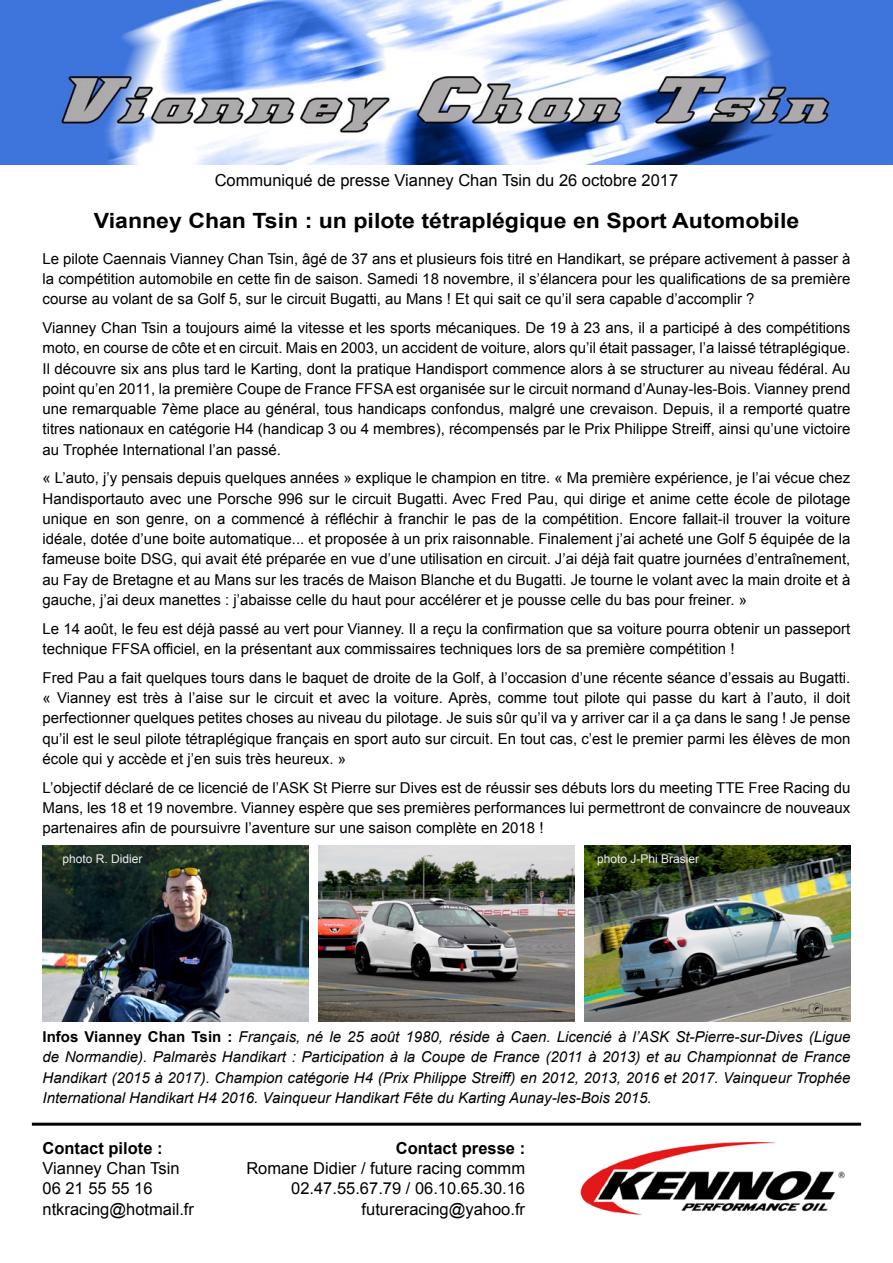
<style>
.page{position:relative;width:893px;height:1263px;background:#fff}
.page>*{position:absolute;margin:0;border:0;box-sizing:border-box;transform-origin:0 0}
.t1{font:700 21px "Arial";color:#000;scale:1.1 1}
.t2{font:16.5px/20.2px "Arial";color:#000}
.t3{font:700 16.5px "Arial";color:#000}
.t4{font:15px/20.2px "Arial";color:#000;text-align:justify}
.t5{font:italic 15px/20.2px "Arial";color:#000;text-align:justify}
.t6{font:12px "Arial";color:#eceded}
.s1{font-weight:700;font-style:normal}
</style>
<div class="page">
<img style="left:0;top:0;width:893px;height:164px">
<img style="left:43px;top:845px;width:265px;height:177px">
<img style="left:585px;top:845px;width:265px;height:177px">
<img style="left:319px;top:845px;width:255px;height:177px">
<img style="left:580px;top:1142px;width:265px;height:73px">
<hr style="left:32px;top:1123px;width:829px;height:3px;background:#000">
<p class="t2" style="left:215px;top:171px;width:465px">Communiqué de presse Vianney Chan Tsin du 26 octobre 2017</p>
<h1 class="t1" style="left:94px;top:207px;width:643px">Vianney Chan Tsin : un pilote tétraplégique en Sport Automobile</h1>
<p class="t4" style="left:43px;top:249px;width:809px">Le pilote Caennais Vianney Chan Tsin, âgé de 37 ans et plusieurs fois titré en Handikart, se prépare activement à passer à la compétition automobile en cette fin de saison. Samedi 18 novembre, il s’élancera pour les qualifications de sa première course au volant de sa Golf 5, sur le circuit Bugatti, au Mans ! Et qui sait ce qu’il sera capable d’accomplir ?</p>
<p class="t4" style="left:43px;top:318px;width:809px">Vianney Chan Tsin a toujours aimé la vitesse et les sports mécaniques. De 19 à 23 ans, il a participé à des compétitions moto, en course de côte et en circuit. Mais en 2003, un accident de voiture, alors qu’il était passager, l’a laissé tétraplégique.<br>Il découvre six ans plus tard le Karting, dont la pratique Handisport commence alors à se structurer au niveau fédéral. Au point qu’en 2011, la première Coupe de France FFSA est organisée sur le circuit normand d’Aunay-les-Bois. Vianney prend une remarquable 7ème place au général, tous handicaps confondus, malgré une crevaison. Depuis, il a remporté quatre titres nationaux en catégorie H4 (handicap 3 ou 4 membres), récompensés par le Prix Philippe Streiff, ainsi qu’une victoire au Trophée International l’an passé.</p>
<p class="t4" style="left:43px;top:468px;width:809px">« L’auto, j’y pensais depuis quelques années » explique le champion en titre. « Ma première expérience, je l’ai vécue chez Handisportauto avec une Porsche 996 sur le circuit Bugatti. Avec Fred Pau, qui dirige et anime cette école de pilotage unique en son genre, on a commencé à réfléchir à franchir le pas de la compétition. Encore fallait-il trouver la voiture idéale, dotée d’une boite automatique... et proposée à un prix raisonnable. Finalement j’ai acheté une Golf 5 équipée de la fameuse boite DSG, qui avait été préparée en vue d’une utilisation en circuit. J’ai déjà fait quatre journées d’entraînement, au Fay de Bretagne et au Mans sur les tracés de Maison Blanche et du Bugatti. Je tourne le volant avec la main droite et à gauche, j’ai deux manettes : j’abaisse celle du haut pour accélérer et je pousse celle du bas pour freiner. »</p>
<p class="t4" style="left:43px;top:618px;width:809px">Le 14 août, le feu est déjà passé au vert pour Vianney. Il a reçu la confirmation que sa voiture pourra obtenir un passeport technique FFSA officiel, en la présentant aux commissaires techniques lors de sa première compétition !</p>
<p class="t4" style="left:43px;top:667px;width:809px">Fred Pau a fait quelques tours dans le baquet de droite de la Golf, à l’occasion d’une récente séance d’essais au Bugatti. « Vianney est très à l’aise sur le circuit et avec la voiture. Après, comme tout pilote qui passe du kart à l’auto, il doit perfectionner quelques petites choses au niveau du pilotage. Je suis sûr qu’il va y arriver car il a ça dans le sang ! Je pense qu’il est le seul pilote tétraplégique français en sport auto sur circuit. En tout cas, c’est le premier parmi les élèves de mon école qui y accède et j’en suis très heureux. »</p>
<p class="t4" style="left:43px;top:777px;width:809px">L’objectif déclaré de ce licencié de l’ASK St Pierre sur Dives est de réussir ses débuts lors du meeting TTE Free Racing du Mans, les 18 et 19 novembre. Vianney espère que ses premières performances lui permettront de convaincre de nouveaux partenaires afin de poursuivre l’aventure sur une saison complète en 2018 !</p>
<p class="t6" style="left:62px;top:851px;width:82px">photo R. Didier</p>
<p class="t6" style="left:597px;top:851px;width:104px">photo J-Phi Brasier</p>
<p class="t5" style="left:43px;top:1027px;width:809px"><span class="s1">Infos Vianney Chan Tsin :</span> Français, né le 25 août 1980, réside à Caen. Licencié à l’ASK St-Pierre-sur-Dives (Ligue de Normandie). Palmarès Handikart : Participation à la Coupe de France (2011 à 2013) et au Championnat de France Handikart (2015 à 2017). Champion catégorie H4 (Prix Philippe Streiff) en 2012, 2013, 2016 et 2017. Vainqueur Trophée International Handikart H4 2016. Vainqueur Handikart Fête du Karting Aunay-les-Bois 2015.</p>
<p class="t3" style="left:43px;top:1137px;width:122px">Contact pilote :</p>
<p class="t2" style="left:43px;top:1158px;width:153px">Vianney Chan Tsin<br>06 21 55 55 16 ntkracing@hotmail.fr</p>
<p class="t3" style="left:396px;top:1137px;width:131px">Contact presse :</p>
<p class="t2" style="left:246px;top:1158px;width:280px;text-align:right">Romane Didier / future racing commm<br>02.47.55.67.79 / 06.10.65.30.16 futureracing@yahoo.fr</p>
</div>
